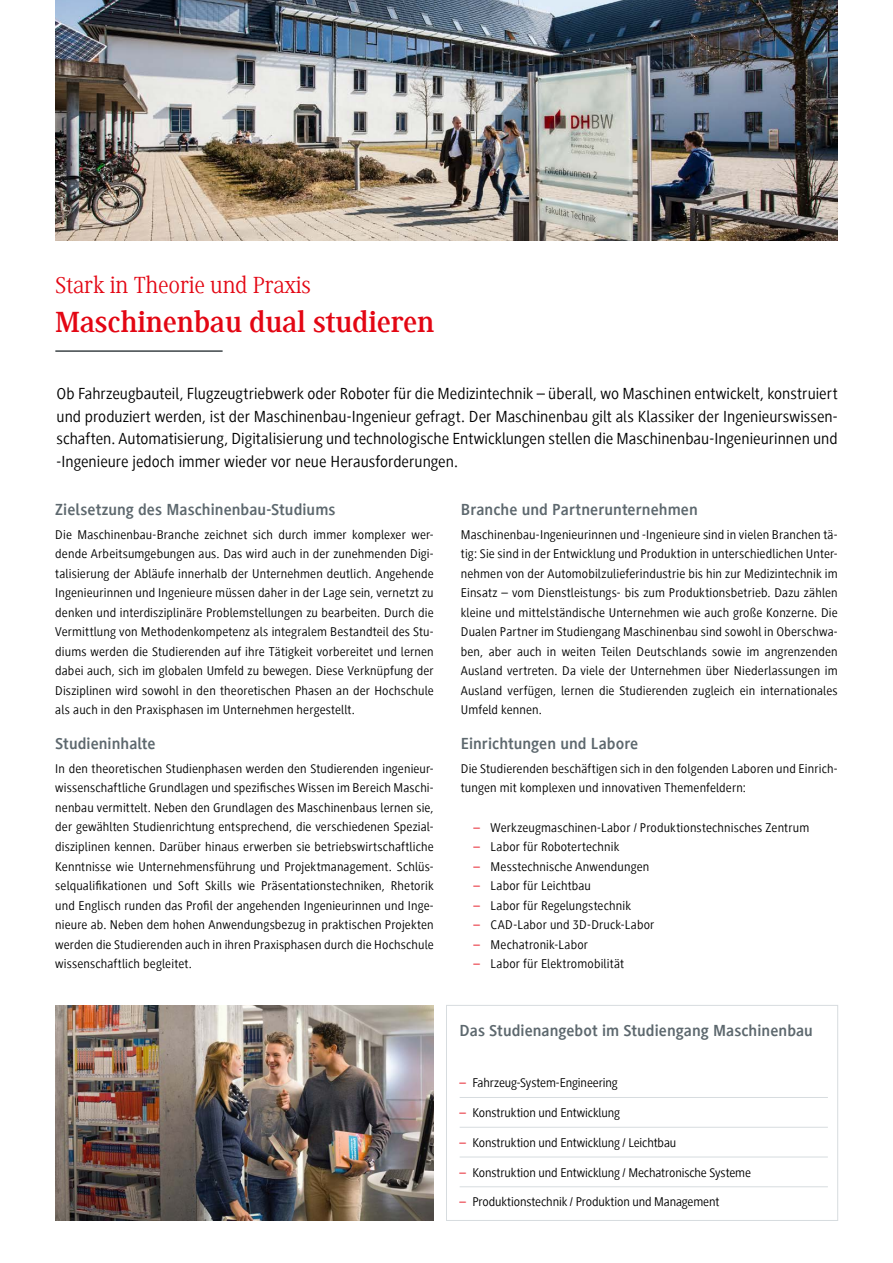
<style>
.page{position:relative;width:893px;height:1263px;background:#fff}
.page>*{position:absolute;margin:0;border:0;box-sizing:border-box;transform-origin:0 0}
.t1{font:700 30px "Generis Serif Com";letter-spacing:-.01em;color:#e30613}
.t2{font:24px "Generis Serif Com";letter-spacing:-.01em;color:#e30613}
.t3{font:16.5px/22.5px "Generis Sans Com";color:#000;text-align:justify}
.t4{font:700 16.5px "Generis Sans Com";letter-spacing:.005em;color:#5d686e}
.t5{font:13.05px/19.5px "Generis Sans Com";letter-spacing:.01em;color:#000;text-align:justify}
.t6{font:13.05px "Generis Sans Com";letter-spacing:-.01em;color:#000}
.s1{color:#e30613}
</style>
<div class="page">
<img style="left:55px;top:0;width:783px;height:240px">
<hr style="left:460px;top:1097px;width:368px;height:1px;background:#d7dcdf">
<hr style="left:460px;top:1127px;width:368px;height:1px;background:#d7dcdf">
<hr style="left:460px;top:1156px;width:368px;height:1px;background:#d7dcdf">
<hr style="left:460px;top:1186px;width:368px;height:1px;background:#d7dcdf">
<div style="left:446px;top:1005px;width:392px;height:216px;border:1px solid #d7dcdf"></div>
<img style="left:55px;top:1006px;width:379px;height:214px">
<hr style="left:55px;top:350px;width:168px;height:2px;background:#3d4548">
<p class="t2" style="left:55px;top:272px;width:257px">Stark in Theorie und Praxis</p>
<p class="t1" style="left:55px;top:305px;width:381px">Maschinenbau dual studieren</p>
<p class="t3" style="left:57px;top:382px;width:783px">Ob Fahrzeugbauteil, Flugzeugtriebwerk oder Roboter für die Medizintechnik – überall, wo Maschinen entwickelt, konstruiert und produziert werden, ist der Maschinenbau-Ingenieur gefragt. Der Maschinenbau gilt als Klassiker der Ingenieurswissen&shy;schaften. Automatisierung, Digitalisierung und technologische Entwicklungen stellen die Maschinenbau-Ingenieurinnen und -Ingenieure jedoch immer wieder vor neue Herausforderungen.</p>
<p class="t4" style="left:55px;top:500px;width:282px">Zielsetzung des Maschinenbau-Studiums</p>
<p class="t5" style="left:55px;top:525px;width:380px">Die Maschinenbau-Branche zeichnet sich durch immer komplexer wer&shy;dende Arbeitsumgebungen aus. Das wird auch in der zunehmenden Digi&shy;talisierung der Abläufe innerhalb der Unternehmen deutlich. Angehende Ingenieurinnen und Ingenieure müssen daher in der Lage sein, vernetzt zu denken und interdisziplinäre Problemstellungen zu bearbeiten. Durch die Vermittlung von Methodenkompetenz als integralem Bestandteil des Stu&shy;diums werden die Studierenden auf ihre Tätigkeit vorbereitet und lernen dabei auch, sich im globalen Umfeld zu bewegen. Diese Verknüpfung der Disziplinen wird sowohl in den theoretischen Phasen an der Hochschule als auch in den Praxisphasen im Unternehmen hergestellt.</p>
<p class="t4" style="left:55px;top:734px;width:102px">Studieninhalte</p>
<p class="t5" style="left:55px;top:759px;width:380px">In den theoretischen Studienphasen werden den Studierenden ingenieur&shy;wissenschaftliche Grundlagen und spezifisches Wissen im Bereich Maschi&shy;nenbau vermittelt. Neben den Grundlagen des Maschinenbaus lernen sie, der gewählten Studienrichtung entsprechend, die verschiedenen Spezial&shy;disziplinen kennen. Darüber hinaus erwerben sie betriebswirtschaftliche Kenntnisse wie Unternehmensführung und Projektmanagement. Schlüs&shy;selqualifikationen und Soft Skills wie Präsentationstechniken, Rhetorik und Englisch runden das Profil der angehenden Ingenieurinnen und Inge&shy;nieure ab. Neben dem hohen Anwendungsbezug in praktischen Projekten werden die Studierenden auch in ihren Praxisphasen durch die Hochschule wissenschaftlich begleitet.</p>
<p class="t4" style="left:461px;top:500px;width:238px">Branche und Partnerunternehmen</p>
<p class="t5" style="left:461px;top:525px;width:378px">Maschinenbau-Ingenieurinnen und -Ingenieure sind in vielen Branchen tä&shy;tig: Sie sind in der Entwicklung und Produktion in unterschiedlichen Unter&shy;nehmen von der Automobilzulieferindustrie bis hin zur Medizintechnik im Einsatz – vom Dienstleistungs- bis zum Produktionsbetrieb. Dazu zählen kleine und mittelständische Unternehmen wie auch große Konzerne. Die Dualen Partner im Studiengang Maschinenbau sind sowohl in Oberschwa&shy;ben, aber auch in weiten Teilen Deutschlands sowie im angrenzenden Ausland vertreten. Da viele der Unternehmen über Niederlassungen im Ausland verfügen, lernen die Studierenden zugleich ein internationales Umfeld kennen.</p>
<p class="t4" style="left:461px;top:734px;width:179px">Einrichtungen und Labore</p>
<p class="t5" style="left:461px;top:759px;width:378px">Die Studierenden beschäftigen sich in den folgenden Laboren und Einrich&shy;tungen mit komplexen und innovativen Themenfeldern:</p>
<p class="t5" style="left:474px;top:817px;width:337px"><span class="s1">–</span> Werkzeugmaschinen-Labor / Produktionstechnisches Zentrum</p>
<p class="t5" style="left:474px;top:837px;width:147px"><span class="s1">–</span> Labor für Robotertechnik</p>
<p class="t5" style="left:474px;top:856px;width:177px"><span class="s1">–</span> Messtechnische Anwendungen</p>
<p class="t5" style="left:474px;top:876px;width:119px"><span class="s1">–</span> Labor für Leichtbau</p>
<p class="t5" style="left:474px;top:895px;width:159px"><span class="s1">–</span> Labor für Regelungstechnik</p>
<p class="t5" style="left:474px;top:915px;width:182px"><span class="s1">–</span> CAD-Labor und 3D-Druck-Labor</p>
<p class="t5" style="left:474px;top:934px;width:116px"><span class="s1">–</span> Mechatronik-Labor</p>
<p class="t5" style="left:474px;top:954px;width:152px"><span class="s1">–</span> Labor für Elektromobilität</p>
<p class="t4" style="left:460px;top:1022px;width:355px">Das Studienangebot im Studiengang Maschinenbau</p>
<p class="t6" style="left:460px;top:1076px;width:160px"><span class="s1">–</span> Fahrzeug-System-Engineering</p>
<p class="t6" style="left:460px;top:1106px;width:162px"><span class="s1">–</span> Konstruktion und Entwicklung</p>
<p class="t6" style="left:460px;top:1135px;width:218px"><span class="s1">–</span> Konstruktion und Entwicklung / Leichtbau</p>
<p class="t6" style="left:460px;top:1165px;width:293px"><span class="s1">–</span> Konstruktion und Entwicklung / Mechatronische Systeme</p>
<p class="t6" style="left:460px;top:1195px;width:261px"><span class="s1">–</span> Produktionstechnik / Produktion und Management</p>
</div>
